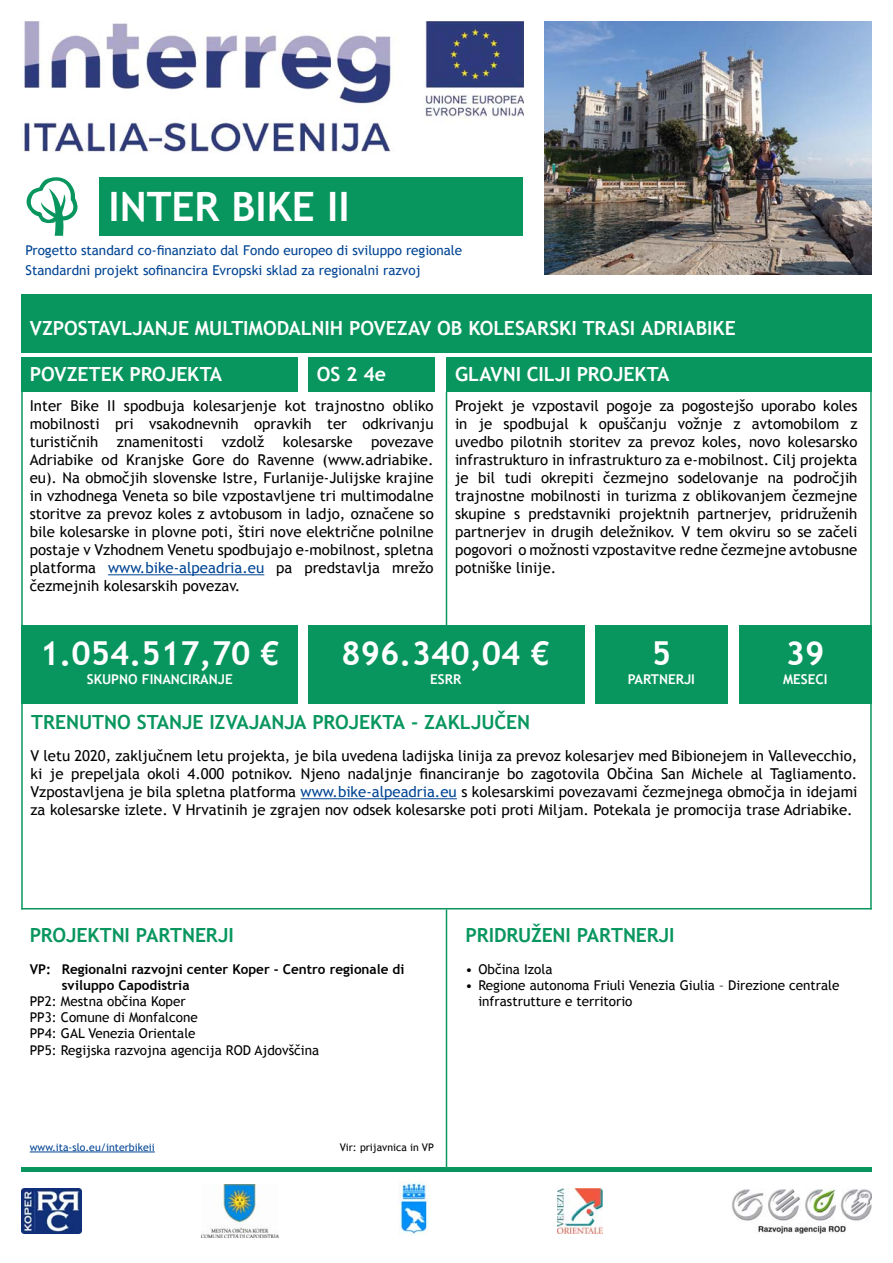
<style>
.page{position:relative;width:893px;height:1263px;background:#fff}
.page>*{position:absolute;margin:0;border:0;box-sizing:border-box;transform-origin:0 0}
.t1{font:700 40.5px "Trebuchet MS";color:#fff}
.t2{font:700 33px "Trebuchet MS";color:#fff}
.t3{font:700 19.5px "Trebuchet MS";color:#fff}
.t4{font:700 19.5px "Trebuchet MS";color:#08965e}
.t5{font:15px/18px "Trebuchet MS";color:#000;text-align:justify}
.t6{font:13.5px/16.2px "Trebuchet MS";color:#000}
.t7{font:13.5px/19.5px "Trebuchet MS";color:#004494}
.t8{font:700 13.5px/16.2px "Trebuchet MS";color:#000}
.t9{font:700 13.5px "Trebuchet MS";color:#fff}
.t10{font:10.5px "Trebuchet MS";color:#004494}
.t11{font:10.5px "Trebuchet MS";color:#000}
.s1{color:#004494}
</style>
<div class="page">
<img style="left:544px;top:21px;width:328px;height:254px">
<img style="left:21px;top:1188px;width:60px;height:45px">
<img style="left:202px;top:1184px;width:76px;height:53px">
<img style="left:398px;top:1183px;width:30px;height:52px">
<img style="left:557px;top:1188px;width:45px;height:45px">
<img style="left:731px;top:1188px;width:141px;height:46px">
<svg style="left:27px;top:177px;width:51px;height:59px"></svg>
<div style="left:100px;top:177px;width:423px;height:59px;background:#08965e"></div>
<hr style="left:446px;top:392px;width:1px;height:292px;background:#08965e">
<div style="left:21px;top:626px;width:277px;height:78px;background:#08965e"></div>
<div style="left:308px;top:626px;width:277px;height:78px;background:#08965e"></div>
<div style="left:595px;top:626px;width:133px;height:78px;background:#08965e"></div>
<div style="left:739px;top:626px;width:133px;height:78px;background:#08965e"></div>
<div style="left:21px;top:294px;width:851px;height:59px;background:#08965e"></div>
<div style="left:21px;top:1167px;width:851px;height:5px;background:#08965e"></div>
<hr style="left:446px;top:909px;width:1px;height:258px;background:#08965e">
<img style="left:24px;top:21px;width:499px;height:133px">
<div style="left:446px;top:357px;width:426px;height:35px;background:#08965e"></div>
<div style="left:308px;top:357px;width:127px;height:35px;background:#08965e"></div>
<div style="left:21px;top:357px;width:277px;height:35px;background:#08965e"></div>
<hr style="left:21px;top:908px;width:851px;height:1px;background:#08965e">
<hr style="left:21px;top:392px;width:2px;height:517px;background:#08965e">
<hr style="left:870px;top:392px;width:2px;height:517px;background:#08965e">
<hr style="left:30px;top:1151px;width:125px;height:1px;background:#004494">
<hr style="left:301px;top:798px;width:156px;height:1px;background:#004494">
<hr style="left:108px;top:574px;width:156px;height:1px;background:#004494">
<h1 class="t1" style="left:108px;top:183px;width:243px">INTER BIKE II</h1>
<p class="t7" style="left:26px;top:241px;width:438px">Progetto standard co-finanziato dal Fondo europeo di sviluppo regionale<br>Standardni projekt sofinancira Evropski sklad za regionalni razvoj</p>
<h3 class="t3" style="left:30px;top:317px;width:708px">VZPOSTAVLJANJE MULTIMODALNIH POVEZAV OB KOLESARSKI TRASI ADRIABIKE</h3>
<h3 class="t3" style="left:30px;top:363px;width:194px">POVZETEK PROJEKTA</h3>
<h3 class="t3" style="left:317px;top:363px;width:71px">OS 2 4e</h3>
<h3 class="t3" style="left:455px;top:363px;width:216px">GLAVNI CILJI PROJEKTA</h3>
<p class="t5" style="left:30px;top:396px;width:405px">Inter Bike II spodbuja kolesarjenje kot trajnostno obliko mobilnosti pri vsakodnevnih opravkih ter odkrivanju turističnih znamenitosti vzdolž kolesarske povezave Adriabike od Kranjske Gore do Ravenne (www.adriabike. eu). Na območjih slovenske Istre, Furlanije-Julijske krajine in vzhodnega Veneta so bile vzpostavljene tri multimodalne storitve za prevoz koles z avtobusom in ladjo, označene so bile kolesarske in plovne poti, štiri nove električne polnilne postaje v Vzhodnem Venetu spodbujajo e-mobilnost, spletna platforma <span class="s1">www.bike-alpeadria.eu</span> pa predstavlja mrežo čezmejnih kolesarskih povezav.</p>
<p class="t5" style="left:455px;top:396px;width:404px">Projekt je vzpostavil pogoje za pogostejšo uporabo koles in je spodbujal k opuščanju vožnje z avtomobilom z uvedbo pilotnih storitev za prevoz koles, novo kolesarsko infrastrukturo in infrastrukturo za e-mobilnost. Cilj projekta je bil tudi okrepiti čezmejno sodelovanje na področjih trajnostne mobilnosti in turizma z oblikovanjem čezmejne skupine s predstavniki projektnih partnerjev, pridruženih partnerjev in drugih deležnikov. V tem okviru so se začeli pogovori o možnosti vzpostavitve redne čezmejne avtobusne potniške linije.</p>
<h2 class="t2" style="left:40px;top:634px;width:241px">1.054.517,70 €</h2>
<p class="t9" style="left:87px;top:672px;width:147px">SKUPNO FINANCIRANJE</p>
<h2 class="t2" style="left:342px;top:634px;width:210px">896.340,04 €</h2>
<p class="t9" style="left:430px;top:672px;width:33px">ESRR</p>
<h3 class="t4" style="left:31px;top:710px;width:500px">TRENUTNO STANJE IZVAJANJA PROJEKTA - ZAKLJUČEN</h3>
<h2 class="t2" style="left:652px;top:634px;width:21px">5</h2>
<p class="t9" style="left:628px;top:672px;width:69px">PARTNERJI</p>
<h2 class="t2" style="left:786px;top:634px;width:40px">39</h2>
<p class="t9" style="left:783px;top:672px;width:46px">MESECI</p>
<p class="t5" style="left:31px;top:746px;width:828px">V letu 2020, zaključnem letu projekta, je bila uvedena ladijska linija za prevoz kolesarjev med Bibionejem in Vallevecchio, ki je prepeljala okoli 4.000 potnikov. Njeno nadaljnje financiranje bo zagotovila Občina San Michele al Tagliamento.<br>Vzpostavljena je bila spletna platforma <span class="s1">www.bike-alpeadria.eu</span> s kolesarskimi povezavami čezmejnega območja in idejami za kolesarske izlete. V Hrvatinih je zgrajen nov odsek kolesarske poti proti Miljam. Potekala je promocija trase Adriabike.</p>
<h3 class="t4" style="left:30px;top:923px;width:206px">PROJEKTNI PARTNERJI</h3>
<h3 class="t4" style="left:466px;top:923px;width:211px">PRIDRUŽENI PARTNERJI</h3>
<p class="t8" style="left:62px;top:961px;width:344px;text-indent:-32px">VP: Regionalni razvojni center Koper - Centro regionale di sviluppo Capodistria</p>
<p class="t6" style="left:30px;top:993px;width:291px">PP2: Mestna občina Koper<br>PP3: Comune di Monfalcone<br>PP4: GAL Venezia Orientale<br>PP5: Regijska razvojna agencija ROD Ajdovščina</p>
<p class="t6" style="left:466px;top:961px;width:88px">• Občina Izola</p>
<p class="t6" style="left:478px;top:977px;width:363px;text-indent:-13px">• Regione autonoma Friuli Venezia Giulia – Direzione centrale infrastrutture e territorio</p>
<p class="t10" style="left:30px;top:1141px;width:127px">www.ita-slo.eu/interbikeii</p>
<p class="t11" style="left:340px;top:1141px;width:96px">Vir: prijavnica in VP</p>
</div>
